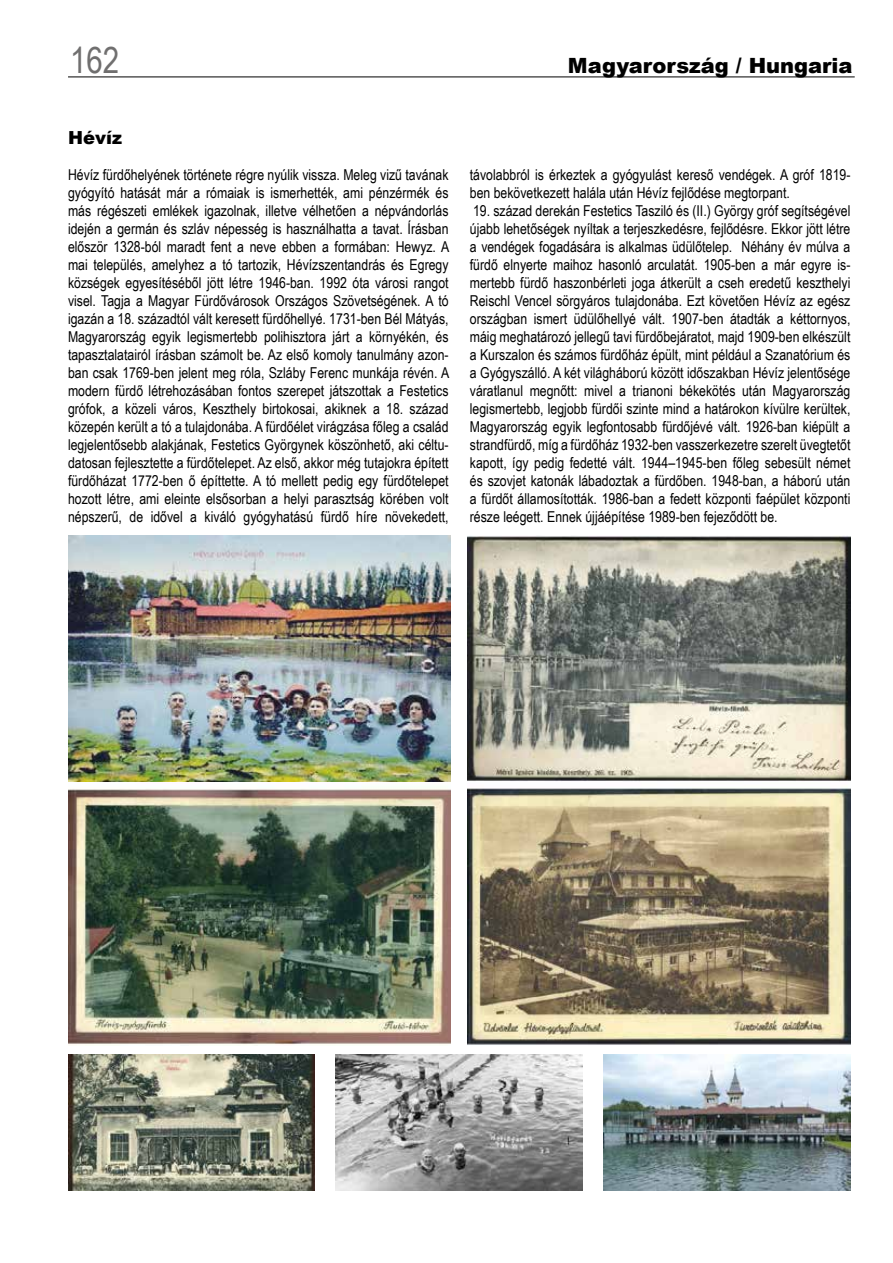
<style>
.page{position:relative;width:893px;height:1263px;background:#fff}
.page>*{position:absolute;margin:0;border:0;box-sizing:border-box;transform-origin:0 0}
.t1{font:36px "Arial Narrow";color:#706f6f}
.t2{font:900 21px "Arial";color:#000}
.t3{font:900 18px "Arial";color:#000}
.t4{font:15px/18px "Arial Narrow";color:#000;text-align:justify}
</style>
<div class="page">
<img style="left:68px;top:536px;width:383px;height:509px">
<img style="left:68px;top:1054px;width:247px;height:137px">
<img style="left:336px;top:1054px;width:247px;height:137px">
<img style="left:604px;top:1054px;width:246px;height:137px">
<img style="left:468px;top:536px;width:382px;height:509px">
<hr style="left:68px;top:77px;width:787px;height:1px;background:#000">
<h1 class="t1" style="left:70px;top:34px;width:51px">162</h1>
<h2 class="t2" style="left:568px;top:50px;width:286px">Magyarország / Hungaria</h2>
<p class="t3" style="left:68px;top:125px;width:55px">Hévíz</p>
<p class="t4" style="left:68px;top:165px;width:383px">Hévíz fürdőhelyének története régre nyúlik vissza. Meleg vizű tavának gyógyító hatását már a rómaiak is ismerhették, ami pénzérmék és más régészeti emlékek igazolnak, illetve vélhetően a népvándorlás idején a germán és szláv népesség is használhatta a tavat. Írásban először 1328-ból maradt fent a neve ebben a formában: Hewyz. A mai település, amelyhez a tó tartozik, Hévízszentandrás és Egregy községek egyesítéséből jött létre 1946-ban. 1992 óta városi rangot visel. Tagja a Magyar Fürdővárosok Országos Szövetségének. A tó igazán a 18. századtól vált keresett fürdőhellyé. 1731-ben Bél Mátyás, Magyarország egyik legismertebb polihisztora járt a környékén, és tapasztalatairól írásban számolt be. Az első komoly tanulmány azon&shy;ban csak 1769-ben jelent meg róla, Szláby Ferenc munkája révén. A modern fürdő létrehozásában fontos szerepet játszottak a Festetics grófok, a közeli város, Keszthely birtokosai, akiknek a 18. század közepén került a tó a tulajdonába. A fürdőélet virágzása főleg a család legjelentősebb alakjának, Festetics Györgynek köszönhető, aki céltu&shy;datosan fejlesztette a fürdőtelepet. Az első, akkor még tutajokra épített fürdőházat 1772-ben ő építtette. A tó mellett pedig egy fürdőtelepet hozott létre, ami eleinte elsősorban a helyi parasztság körében volt népszerű, de idővel a kiváló gyógyhatású fürdő híre növekedett,</p>
<p class="t4" style="left:470px;top:165px;width:382px">távolabbról is érkeztek a gyógyulást kereső vendégek. A gróf 1819- ben bekövetkezett halála után Hévíz fejlődése megtorpant.</p>
<p class="t4" style="left:470px;top:201px;width:382px">19. század derekán Festetics Tasziló és (II.) György gróf segítségével újabb lehetőségek nyíltak a terjeszkedésre, fejlődésre. Ekkor jött létre a vendégek fogadására is alkalmas üdülőtelep. Néhány év múlva a fürdő elnyerte maihoz hasonló arculatát. 1905-ben a már egyre is&shy;mertebb fürdő haszonbérleti joga átkerült a cseh eredetű keszthelyi Reischl Vencel sörgyáros tulajdonába. Ezt követően Hévíz az egész országban ismert üdülőhellyé vált. 1907-ben átadták a kéttornyos, máig meghatározó jellegű tavi fürdőbejáratot, majd 1909-ben elkészült a Kurszalon és számos fürdőház épült, mint például a Szanatórium és a Gyógyszálló. A két világháború között időszakban Hévíz jelentősége váratlanul megnőtt: mivel a trianoni békekötés után Magyarország legismertebb, legjobb fürdői szinte mind a határokon kívülre kerültek, Magyarország egyik legfontosabb fürdőjévé vált. 1926-ban kiépült a strandfürdő, míg a fürdőház 1932-ben vasszerkezetre szerelt üvegtetőt kapott, így pedig fedetté vált. 1944–1945-ben főleg sebesült német és szovjet katonák lábadoztak a fürdőben. 1948-ban, a háború után a fürdőt államosították. 1986-ban a fedett központi faépület központi része leégett. Ennek újjáépítése 1989-ben fejeződött be.</p>
</div>
